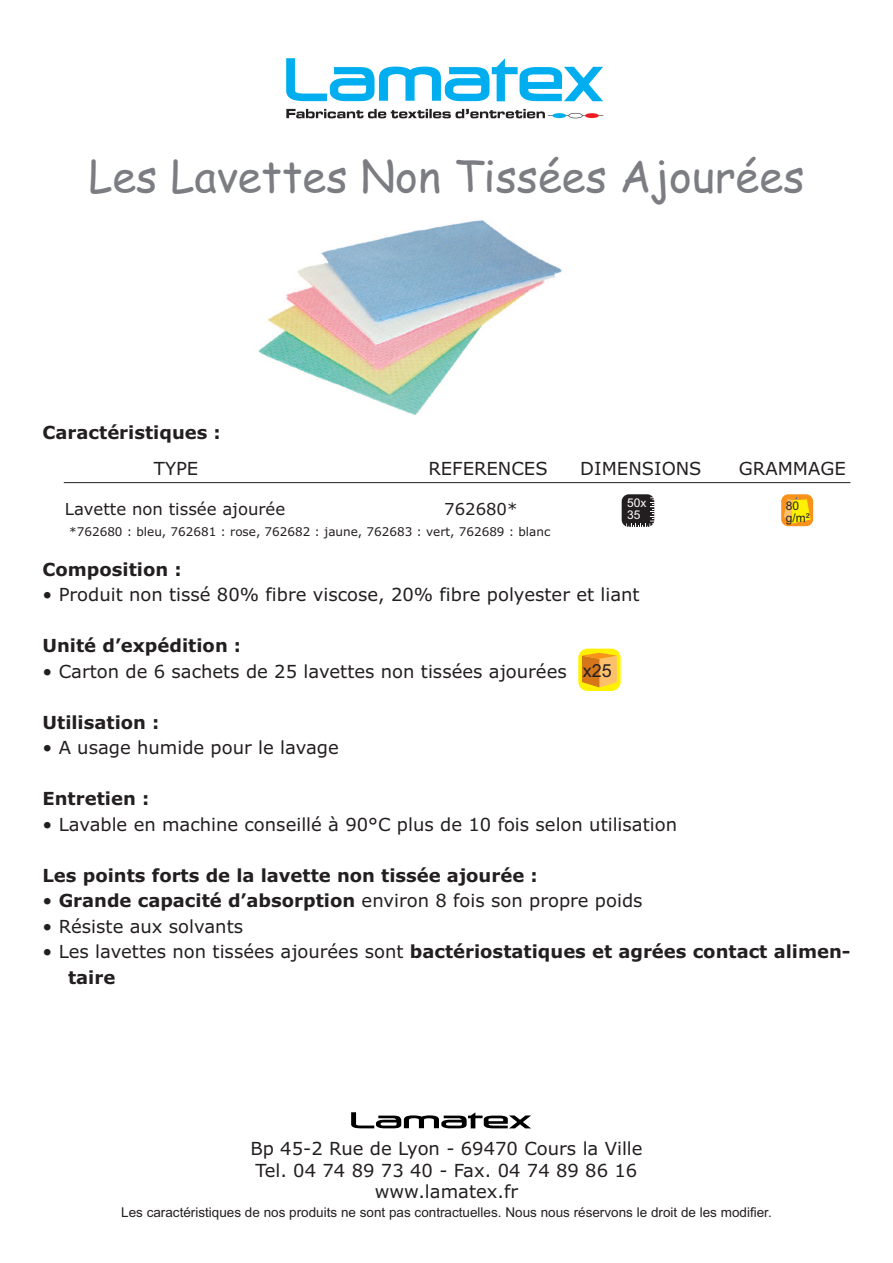
<style>
.page{position:relative;width:893px;height:1263px;background:#fff}
.page>*{position:absolute;margin:0;border:0;box-sizing:border-box;transform-origin:0 0}
.t1{font:43.5px "Comic Sans MS";color:#7b7d82}
.t2{font:18px/21.6px "Verdana";color:#231f20;text-align:center}
.t3{font:700 18px/25.5px "Verdana";color:#231f20}
.t4{font:18px "Arial";color:#231f20}
.t5{font:16.5px "Verdana";color:#231f20}
.t6{font:13.5px "Arial";color:#231f20}
.t7{font:12px "Verdana";color:#231f20}
.t8{font:12px/12px "Arial";color:#231f20}
.t9{font:12px/12px "Arial";color:#fff}
.s1{font-weight:700}
.s2{font-weight:400}
</style>
<div class="page">
<img style="left:286px;top:58px;width:318px;height:61px">
<hr style="left:64px;top:482px;width:786px;height:1px;background:#231f20">
<svg style="left:622px;top:494px;width:32px;height:33px"></svg>
<div style="left:781px;top:494px;width:32px;height:32px;background:#f7931d;border-radius:7px"></div>
<svg style="left:784px;top:497px;width:27px;height:27px"></svg>
<img style="left:258px;top:220px;width:304px;height:195px">
<svg style="left:351px;top:1112px;width:180px;height:16px"></svg>
<div style="left:578px;top:649px;width:43px;height:42px;background:#fff101;border-radius:9px"></div>
<svg style="left:582px;top:653px;width:35px;height:34px"></svg>
<h1 class="t1" style="left:88px;top:152px;width:718px">Les Lavettes Non Tissées Ajourées</h1>
<p class="t3" style="left:43px;top:420px;width:180px">Caractéristiques :</p>
<p class="t2" style="left:154px;top:458px;width:46px">TYPE</p>
<p class="t2" style="left:428px;top:458px;width:121px">REFERENCES</p>
<p class="t2" style="left:580px;top:458px;width:123px">DIMENSIONS</p>
<p class="t2" style="left:739px;top:458px;width:108px">GRAMMAGE</p>
<p class="t5" style="left:65px;top:499px;width:222px">Lavette non tissée ajourée</p>
<p class="t5" style="left:444px;top:499px;width:75px">762680*</p>
<p class="t7" style="left:69px;top:525px;width:483px">*762680 : bleu, 762681 : rose, 762682 : jaune, 762683 : vert, 762689 : blanc</p>
<p class="t9" style="left:627px;top:497px;width:21px">50x<br>35</p>
<p class="t8" style="left:786px;top:500px;width:25px">80 g/m²</p>
<p class="t3" style="left:43px;top:557px;width:141px">Composition :</p>
<p class="t2" style="left:43px;top:584px;width:599px">• Produit non tissé 80% fibre viscose, 20% fibre polyester et liant</p>
<p class="t3" style="left:43px;top:633px;width:200px">Unité d’expédition :</p>
<p class="t2" style="left:43px;top:661px;width:526px">• Carton de 6 sachets de 25 lavettes non tissées ajourées</p>
<p class="t3" style="left:43px;top:710px;width:118px">Utilisation :</p>
<p class="t2" style="left:43px;top:737px;width:298px">• A usage humide pour le lavage</p>
<p class="t3" style="left:43px;top:786px;width:108px">Entretien :</p>
<p class="t2" style="left:43px;top:814px;width:636px">• Lavable en machine conseillé à 90°C plus de 10 fois selon utilisation</p>
<p class="t3" style="left:43px;top:863px;width:497px">Les points forts de la lavette non tissée ajourée :</p>
<p class="t2" style="left:43px;top:890px;width:602px">• <span class="s1">Grande capacité d’absorption</span> environ 8 fois son propre poids</p>
<p class="t2" style="left:43px;top:916px;width:202px">• Résiste aux solvants</p>
<p class="t3" style="left:68px;top:939px;width:784px;text-indent:-26px"><span class="s2">• Les lavettes non tissées ajourées sont</span> bactériostatiques et agrées contact alimen&shy;taire</p>
<p class="t4" style="left:583px;top:660px;width:31px">x25</p>
<p class="t2" style="left:250px;top:1138px;width:394px">Bp 45-2 Rue de Lyon - 69470 Cours la Ville<br>Tel. 04 74 89 73 40 - Fax. 04 74 89 86 16 www.lamatex.fr</p>
<p class="t6" style="left:121px;top:1204px;width:652px">Les caractéristiques de nos produits ne sont pas contractuelles. Nous nous réservons le droit de les modifier.</p>
</div>
